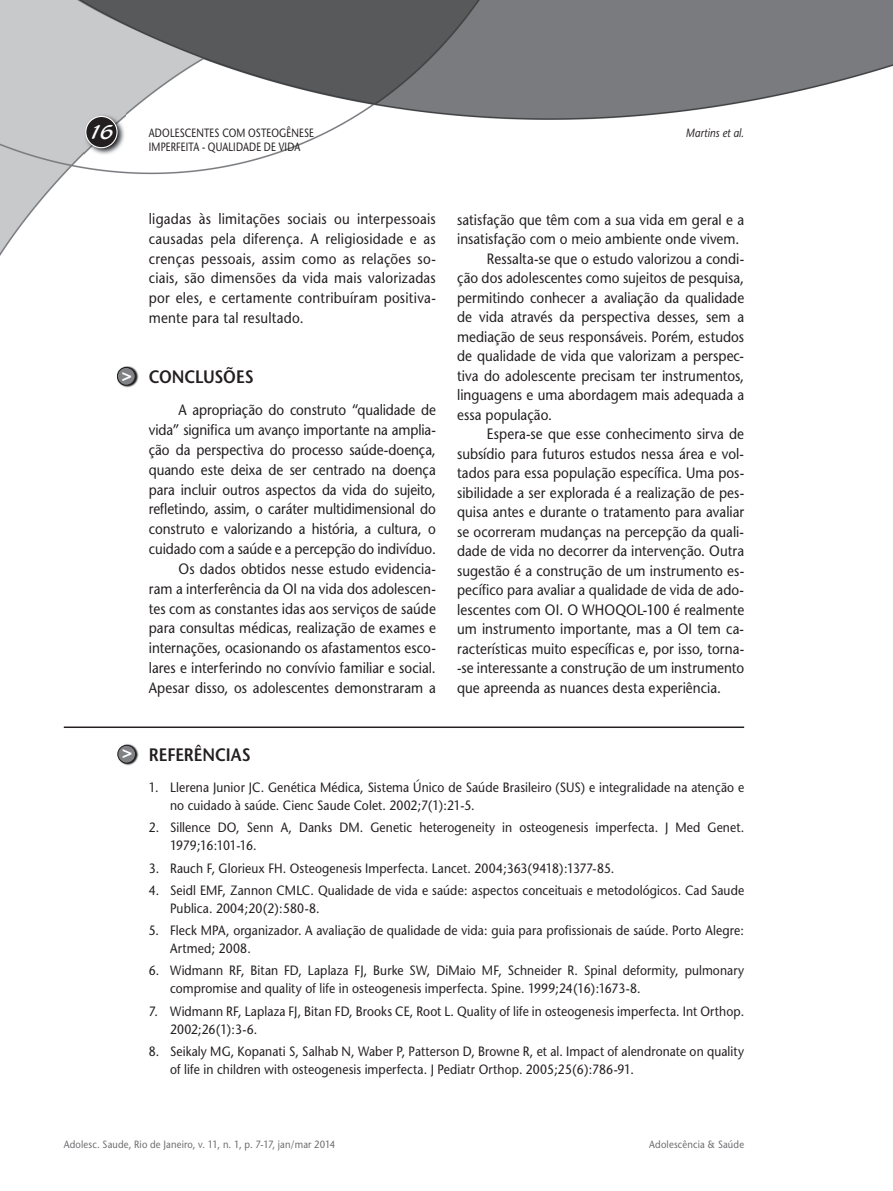
<style>
.page{position:relative;width:893px;height:1191px;background:#fff}
.page>*{position:absolute;margin:0;border:0;box-sizing:border-box;transform-origin:0 0}
.t1{font:21px "Blacklight D";color:#fff}
.t2{font:600 18px "Stone Sans";letter-spacing:-.01em;color:#231f20;scale:.9 1}
.t3{font:700 17.25px "Helvetica";color:#fff}
.t4{font:15px/19.8px "Stone Sans";color:#231f20;text-align:justify;scale:.9 1}
.t5{font:13.5px/18px "Stone Sans";letter-spacing:.005em;color:#231f20;scale:.9 1}
.t6{font:12px "Stone Sans";letter-spacing:.02em;color:#231f20;scale:.8 1}
.t7{font:italic 12px "Stone Sans";letter-spacing:.01em;color:#231f20;scale:.85 1}
.t8{font:10.5px "Stone Sans";letter-spacing:.02em;color:#6c6d70;scale:.9 1}
</style>
<div class="page">
<img style="left:0;top:0;width:893px;height:728px">
<img style="left:84px;top:114px;width:41px;height:42px">
<div style="left:86px;top:116px;width:31px;height:32px;background:#231f20;border-radius:50%"></div>
<div style="left:85px;top:116px;width:33px;height:32px;border:1px solid #fff;border-radius:50%"></div>
<hr style="left:64px;top:726px;width:680px;height:2px;background:#231f20">
<img style="left:118px;top:744px;width:21px;height:21px">
<div style="left:118px;top:745px;width:18px;height:18px;background:#808285;border-radius:50%"></div>
<div style="left:117px;top:745px;width:19px;height:18px;border:1px solid #231f20;border-radius:50%"></div>
<img style="left:117px;top:366px;width:21px;height:21px">
<div style="left:117px;top:367px;width:18px;height:18px;background:#808285;border-radius:50%"></div>
<div style="left:117px;top:367px;width:19px;height:19px;border:1px solid #231f20;border-radius:50%"></div>
<h1 class="t1" style="left:89px;top:119px;width:26px">16</h1>
<p class="t6" style="left:149px;top:125px;width:208px">ADOLESCENTES COM OSTEOGÊNESE</p>
<p class="t7" style="left:686px;top:125px;width:70px">Martins et al.</p>
<p class="t6" style="left:149px;top:140px;width:191px">IMPERFEITA - QUALIDADE DE VIDA</p>
<p class="t3" style="left:122px;top:364px;width:12px">&gt;</p>
<p class="t4" style="left:149px;top:209px;width:320px">ligadas às limitações sociais ou interpessoais causadas pela diferença. A religiosidade e as crenças pessoais, assim como as relações so&shy;ciais, são dimensões da vida mais valorizadas por eles, e certamente contribuíram positiva&shy;mente para tal resultado.</p>
<p class="t2" style="left:149px;top:365px;width:118px">CONCLUSÕES</p>
<p class="t4" style="left:149px;top:400px;width:320px;text-align:right">A apropriação do construto “qualidade de vida” significa um avanço importante na amplia&shy;ção da perspectiva do processo saúde-doença, quando este deixa de ser centrado na doença para incluir outros aspectos da vida do sujeito, refletindo, assim, o caráter multidimensional do construto e valorizando a história, a cultura, o cuidado com a saúde e a percepção do indivíduo.<br>Os dados obtidos nesse estudo evidencia-<br>ram a interferência da OI na vida dos adolescen&shy;tes com as constantes idas aos serviços de saúde para consultas médicas, realização de exames e internações, ocasionando os afastamentos esco&shy;lares e interferindo no convívio familiar e social.<br>Apesar disso, os adolescentes demonstraram a</p>
<p class="t4" style="left:457px;top:210px;width:320px">satisfação que têm com a sua vida em geral e a</p>
<p class="t4" style="left:457px;top:229px;width:315px">insatisfação com o meio ambiente onde vivem.</p>
<p class="t4" style="left:487px;top:249px;width:287px">Ressalta-se que o estudo valorizou a condi-</p>
<p class="t4" style="left:457px;top:268px;width:320px">ção dos adolescentes como sujeitos de pesquisa,</p>
<p class="t4" style="left:457px;top:288px;width:320px">permitindo conhecer a avaliação da qualidade</p>
<p class="t4" style="left:457px;top:307px;width:320px">de vida através da perspectiva desses, sem a</p>
<p class="t4" style="left:457px;top:327px;width:320px">mediação de seus responsáveis. Porém, estudos</p>
<p class="t4" style="left:457px;top:346px;width:320px">de qualidade de vida que valorizam a perspec-</p>
<p class="t4" style="left:457px;top:366px;width:320px">tiva do adolescente precisam ter instrumentos,</p>
<p class="t4" style="left:457px;top:385px;width:320px">linguagens e uma abordagem mais adequada a</p>
<p class="t4" style="left:457px;top:405px;width:107px">essa população.</p>
<p class="t4" style="left:487px;top:424px;width:287px">Espera-se que esse conhecimento sirva de</p>
<p class="t4" style="left:457px;top:444px;width:320px">subsídio para futuros estudos nessa área e vol-</p>
<p class="t4" style="left:457px;top:463px;width:320px">tados para essa população específica. Uma pos-</p>
<p class="t4" style="left:457px;top:483px;width:320px">sibilidade a ser explorada é a realização de pes-</p>
<p class="t4" style="left:457px;top:502px;width:320px">quisa antes e durante o tratamento para avaliar</p>
<p class="t4" style="left:457px;top:522px;width:320px">se ocorreram mudanças na percepção da quali-</p>
<p class="t4" style="left:457px;top:541px;width:320px">dade de vida no decorrer da intervenção. Outra</p>
<p class="t4" style="left:457px;top:561px;width:320px">sugestão é a construção de um instrumento es-</p>
<p class="t4" style="left:457px;top:580px;width:320px">pecífico para avaliar a qualidade de vida de ado-</p>
<p class="t4" style="left:457px;top:600px;width:320px">lescentes com OI. O WHOQOL-100 é realmente</p>
<p class="t4" style="left:457px;top:619px;width:320px">um instrumento importante, mas a OI tem ca-</p>
<p class="t4" style="left:457px;top:639px;width:320px">racterísticas muito específicas e, por isso, torna-</p>
<p class="t4" style="left:457px;top:658px;width:320px">-se interessante a construção de um instrumento</p>
<p class="t4" style="left:457px;top:678px;width:295px">que apreenda as nuances desta experiência.</p>
<p class="t3" style="left:122px;top:741px;width:12px">&gt;</p>
<p class="t2" style="left:149px;top:744px;width:115px">REFERÊNCIAS</p>
<p class="t5" style="left:170px;top:778px;width:639px;text-indent:-21px">1. Llerena Junior JC. Genética Médica, Sistema Único de Saúde Brasileiro (SUS) e integralidade na atenção e no cuidado à saúde. Cienc Saude Colet. 2002;7(1):21-5.</p>
<p class="t5" style="left:170px;top:818px;width:639px;text-indent:-21px">2. Sillence DO, Senn A, Danks DM. Genetic heterogeneity in osteogenesis imperfecta. J Med Genet.<br>1979;16:101-16.</p>
<p class="t5" style="left:149px;top:859px;width:519px">3. Rauch F, Glorieux FH. Osteogenesis Imperfecta. Lancet. 2004;363(9418):1377-85.</p>
<p class="t5" style="left:170px;top:881px;width:639px;text-indent:-21px">4. Seidl EMF, Zannon CMLC. Qualidade de vida e saúde: aspectos conceituais e metodológicos. Cad Saude<br>Publica. 2004;20(2):580-8.</p>
<p class="t5" style="left:170px;top:921px;width:639px;text-indent:-21px">5. Fleck MPA, organizador. A avaliação de qualidade de vida: guia para profissionais de saúde. Porto Alegre:<br>Artmed; 2008.</p>
<p class="t5" style="left:170px;top:961px;width:639px;text-indent:-21px">6. Widmann RF, Bitan FD, Laplaza FJ, Burke SW, DiMaio MF, Schneider R. Spinal deformity, pulmonary compromise and quality of life in osteogenesis imperfecta. Spine. 1999;24(16):1673-8.</p>
<p class="t5" style="left:170px;top:1002px;width:639px;text-indent:-21px">7. Widmann RF, Laplaza FJ, Bitan FD, Brooks CE, Root L. Quality of life in osteogenesis imperfecta. Int Orthop.<br>2002;26(1):3-6.</p>
<p class="t5" style="left:170px;top:1042px;width:639px;text-indent:-21px">8. Seikaly MG, Kopanati S, Salhab N, Waber P, Patterson D, Browne R, et al. Impact of alendronate on quality of life in children with osteogenesis imperfecta. J Pediatr Orthop. 2005;25(6):786-91.</p>
<p class="t8" style="left:64px;top:1137px;width:303px">Adolesc. Saude, Rio de Janeiro, v. 11, n. 1, p. 7-17, jan/mar 2014</p>
<p class="t8" style="left:649px;top:1137px;width:107px">Adolescência &amp; Saúde</p>
</div>
